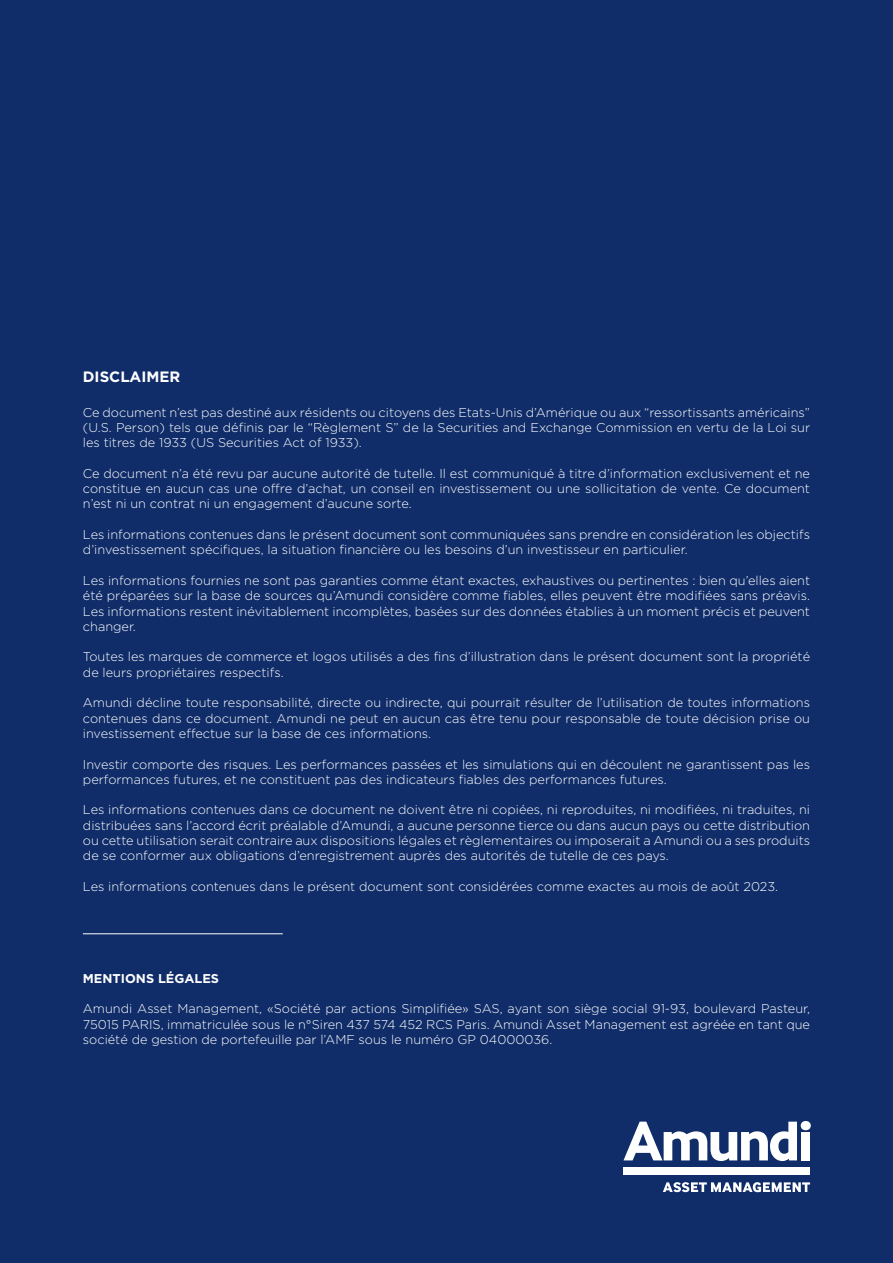
<style>
.page{position:relative;width:893px;height:1263px;background:#102d69}
.page>*{position:absolute;margin:0;border:0;box-sizing:border-box;transform-origin:0 0}
.t1{font:700 15px "Gotham HTF";color:#fff}
.t2{font:300 12.75px/15.3px "Gotham HTF";color:#fff;text-align:justify}
.t3{font:700 12.75px "Gotham HTF";color:#fff}
</style>
<div class="page">
<svg style="left:623px;top:1121px;width:174px;height:40px"></svg>
<div style="left:801px;top:1121px;width:10px;height:9px;background:#fff;border-radius:50%"></div>
<div style="left:801px;top:1132px;width:9px;height:28px;background:#fff"></div>
<div style="left:624px;top:1168px;width:186px;height:7px;background:#fff"></div>
<svg style="left:663px;top:1182px;width:147px;height:11px"></svg>
<hr style="left:83px;top:933px;width:200px;height:1px;background:#fff">
<p class="t1" style="left:83px;top:368px;width:99px">DISCLAIMER</p>
<p class="t2" style="left:83px;top:404px;width:729px">Ce document n’est pas destiné aux résidents ou citoyens des Etats-Unis d’Amérique ou aux “ressortissants américains” (U.S. Person) tels que définis par le “Règlement S” de la Securities and Exchange Commission en vertu de la Loi sur les titres de 1933 (US Securities Act of 1933).</p>
<p class="t2" style="left:83px;top:465px;width:729px">Ce document n’a été revu par aucune autorité de tutelle. Il est communiqué à titre d’information exclusivement et ne constitue en aucun cas une offre d’achat, un conseil en investissement ou une sollicitation de vente. Ce document n’est ni un contrat ni un engagement d’aucune sorte.</p>
<p class="t2" style="left:83px;top:527px;width:729px">Les informations contenues dans le présent document sont communiquées sans prendre en considération les objectifs d’investissement spécifiques, la situation financière ou les besoins d’un investisseur en particulier.</p>
<p class="t2" style="left:83px;top:573px;width:729px">Les informations fournies ne sont pas garanties comme étant exactes, exhaustives ou pertinentes : bien qu’elles aient été préparées sur la base de sources qu’Amundi considère comme fiables, elles peuvent être modifiées sans préavis.<br>Les informations restent inévitablement incomplètes, basées sur des données établies à un moment précis et peuvent changer.</p>
<p class="t2" style="left:83px;top:649px;width:729px">Toutes les marques de commerce et logos utilisés a des fins d’illustration dans le présent document sont la propriété de leurs propriétaires respectifs.</p>
<p class="t2" style="left:83px;top:695px;width:729px">Amundi décline toute responsabilité, directe ou indirecte, qui pourrait résulter de l’utilisation de toutes informations contenues dans ce document. Amundi ne peut en aucun cas être tenu pour responsable de toute décision prise ou investissement effectue sur la base de ces informations.</p>
<p class="t2" style="left:83px;top:756px;width:729px">Investir comporte des risques. Les performances passées et les simulations qui en découlent ne garantissent pas les performances futures, et ne constituent pas des indicateurs fiables des performances futures.</p>
<p class="t2" style="left:83px;top:802px;width:729px">Les informations contenues dans ce document ne doivent être ni copiées, ni reproduites, ni modifiées, ni traduites, ni distribuées sans l’accord écrit préalable d’Amundi, a aucune personne tierce ou dans aucun pays ou cette distribution ou cette utilisation serait contraire aux dispositions légales et règlementaires ou imposerait a Amundi ou a ses produits de se conformer aux obligations d’enregistrement auprès des autorités de tutelle de ces pays.</p>
<p class="t2" style="left:83px;top:879px;width:697px">Les informations contenues dans le présent document sont considérées comme exactes au mois de août 2023.</p>
<p class="t3" style="left:83px;top:971px;width:138px">MENTIONS LÉGALES</p>
<p class="t2" style="left:83px;top:1001px;width:729px">Amundi Asset Management, «Société par actions Simplifiée» SAS, ayant son siège social 91-93, boulevard Pasteur, 75015 PARIS, immatriculée sous le n°Siren 437 574 452 RCS Paris. Amundi Asset Management est agréée en tant que société de gestion de portefeuille par l’AMF sous le numéro GP 04000036.</p>
</div>
